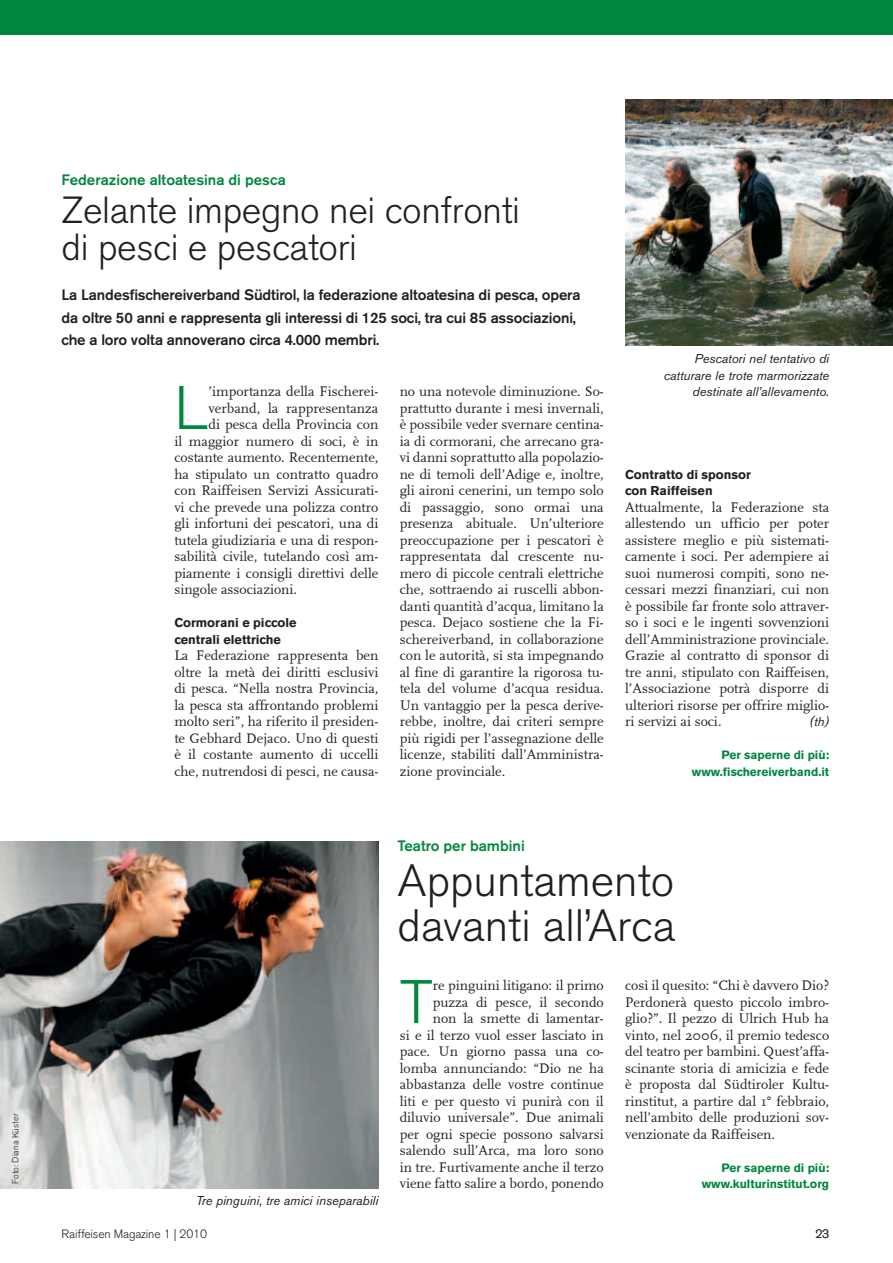
<style>
.page{position:relative;width:893px;height:1263px;background:#fff}
.page>*{position:absolute;margin:0;border:0;box-sizing:border-box;transform-origin:0 0}
.t1{font:300 61.05px "Akzidenz Grotesk BE";color:#00873f}
.t2{font:300 45px/45px "Akzidenz Grotesk BE";color:#231f20}
.t3{font:300 37.5px/37.5px "Akzidenz Grotesk BE";letter-spacing:-.01em;color:#231f20}
.t4{font:500 15px/22.5px "Akzidenz Grotesk BE";letter-spacing:-.01em;color:#231f20}
.t5{font:500 15px "Akzidenz Grotesk BE";color:#00873f}
.t6{font:14.25px/16.5px "FF Scala";color:#231f20;text-align:justify}
.t7{font:italic 12.75px/16.5px "Akzidenz Grotesk BE";color:#231f20;text-align:right}
.t8{font:700 12.75px/16.5px "Akzidenz Grotesk BE";color:#231f20}
.t9{font:700 12px/16.5px "Akzidenz Grotesk BE";color:#00873f;text-align:right}
.t10{font:300 12px "Akzidenz Grotesk BE";letter-spacing:-.01em;color:#231f20}
.t11{font:300 9px "Akzidenz Grotesk BE";color:#231f20}
</style>
<div class="page">
<img style="left:625px;top:99px;width:268px;height:246px">
<img style="left:0;top:842px;width:378px;height:346px">
<div style="left:0;top:0;width:893px;height:34px;background:#00873f"></div>
<p class="t11" style="left:10px;top:1183px;width:71px;rotate:-90deg">Foto: Diana Küster</p>
<p class="t5" style="left:62px;top:171px;width:226px">Federazione altoatesina di pesca</p>
<h3 class="t3" style="left:62px;top:192px;width:460px">Zelante impegno nei confronti di pesci e pescatori</h3>
<p class="t4" style="left:62px;top:283px;width:520px">La Landesfischereiverband Südtirol, la federazione altoatesina di pesca, opera da oltre 50 anni e rappresenta gli interessi di 125 soci, tra cui 85 associazioni, che a loro volta annoverano circa 4.000 membri.</p>
<h1 class="t1" style="left:174px;top:374px;width:36px">L</h1>
<p class="t6" style="left:209px;top:383px;width:171px">’importanza della Fischerei-</p>
<p class="t6" style="left:209px;top:400px;width:171px">verband, la rappresentanza</p>
<p class="t6" style="left:209px;top:416px;width:171px">di pesca della Provincia con</p>
<p class="t6" style="left:174px;top:433px;width:206px">il maggior numero di soci, è in</p>
<p class="t6" style="left:174px;top:449px;width:206px">costante aumento. Recentemente,</p>
<p class="t6" style="left:174px;top:466px;width:206px">ha stipulato un contratto quadro</p>
<p class="t6" style="left:174px;top:482px;width:206px">con Raiffeisen Servizi Assicurati-</p>
<p class="t6" style="left:174px;top:499px;width:206px">vi che prevede una polizza contro</p>
<p class="t6" style="left:174px;top:515px;width:206px">gli infortuni dei pescatori, una di</p>
<p class="t6" style="left:174px;top:532px;width:206px">tutela giudiziaria e una di respon-</p>
<p class="t6" style="left:174px;top:548px;width:206px">sabilità civile, tutelando così am-</p>
<p class="t6" style="left:174px;top:565px;width:206px">piamente i consigli direttivi delle</p>
<p class="t6" style="left:174px;top:581px;width:124px">singole associazioni.</p>
<p class="t8" style="left:174px;top:614px;width:124px">Cormorani e piccole centrali elettriche</p>
<p class="t6" style="left:174px;top:647px;width:206px">La Federazione rappresenta ben oltre la metà dei diritti esclusivi di pesca. “Nella nostra Provincia, la pesca sta affrontando problemi molto seri”, ha riferito il presiden&shy;te Gebhard Dejaco. Uno di questi è il costante aumento di uccelli che, nutrendosi di pesci, ne causa-</p>
<p class="t6" style="left:400px;top:383px;width:206px">no una notevole diminuzione. So&shy;prattutto durante i mesi invernali, è possibile veder svernare centina&shy;ia di cormorani, che arrecano gra&shy;vi danni soprattutto alla popolazio&shy;ne di temoli dell’Adige e, inoltre, gli aironi cenerini, un tempo solo di passaggio, sono ormai una presenza abituale. Un’ulteriore preoccupazione per i pescatori è rappresentata dal crescente nu&shy;mero di piccole centrali elettriche che, sottraendo ai ruscelli abbon&shy;danti quantità d’acqua, limitano la pesca. Dejaco sostiene che la Fi&shy;schereiverband, in collaborazione con le autorità, si sta impegnando al fine di garantire la rigorosa tu&shy;tela del volume d’acqua residua.<br>Un vantaggio per la pesca derive&shy;rebbe, inoltre, dai criteri sempre più rigidi per l’assegnazione delle licenze, stabiliti dall’Amministra&shy;zione provinciale.</p>
<p class="t7" style="left:664px;top:350px;width:167px">Pescatori nel tentativo di catturare le trote marmorizzate destinate all’allevamento.</p>
<p class="t8" style="left:625px;top:466px;width:127px">Contratto di sponsor con Raiffeisen</p>
<p class="t6" style="left:625px;top:499px;width:206px">Attualmente, la Federazione sta allestendo un ufficio per poter assistere meglio e più sistemati&shy;camente i soci. Per adempiere ai suoi numerosi compiti, sono ne&shy;cessari mezzi finanziari, cui non è possibile far fronte solo attraver&shy;so i soci e le ingenti sovvenzioni dell’Amministrazione provinciale.<br>Grazie al contratto di sponsor di tre anni, stipulato con Raiffeisen, l’Associazione potrà disporre di ulteriori risorse per offrire miglio&shy;ri servizi ai soci.</p>
<p class="t7" style="left:809px;top:713px;width:21px">(th)</p>
<p class="t9" style="left:692px;top:747px;width:139px">Per saperne di più: www.fischereiverband.it</p>
<p class="t5" style="left:398px;top:837px;width:129px">Teatro per bambini</p>
<h2 class="t2" style="left:398px;top:859px;width:279px">Appuntamento davanti all’Arca</h2>
<p class="t7" style="left:196px;top:1192px;width:184px">Tre pinguini, tre amici inseparabili</p>
<p class="t10" style="left:62px;top:1227px;width:147px">Raiffeisen Magazine 1 | 2010</p>
<p class="t6" style="left:400px;top:977px;width:206px;text-align:right">re pinguini litigano: il primo puzza di pesce, il secondo<br>non la smette di lamentar-<br>si e il terzo vuol esser lasciato in pace. Un giorno passa una co&shy;lomba annunciando: “Dio ne ha abbastanza delle vostre continue liti e per questo vi punirà con il diluvio universale”. Due animali per ogni specie possono salvarsi salendo sull’Arca, ma loro sono in tre. Furtivamente anche il terzo viene fatto salire a bordo, ponendo</p>
<p class="t6" style="left:625px;top:977px;width:206px">così il quesito: “Chi è davvero Dio?<br>Perdonerà questo piccolo imbro&shy;glio?”. Il pezzo di Ulrich Hub ha vinto, nel 2006, il premio tedesco del teatro per bambini. Quest’affa&shy;scinante storia di amicizia e fede è proposta dal Südtiroler Kultu&shy;rinstitut, a partire dal 1° febbraio, nell’ambito delle produzioni sov&shy;venzionate da Raiffeisen.</p>
<h1 class="t1" style="left:400px;top:968px;width:35px">T</h1>
<p class="t9" style="left:702px;top:1159px;width:129px">Per saperne di più: www.kulturinstitut.org</p>
<p class="t10" style="left:815px;top:1227px;width:15px">23</p>
</div>
